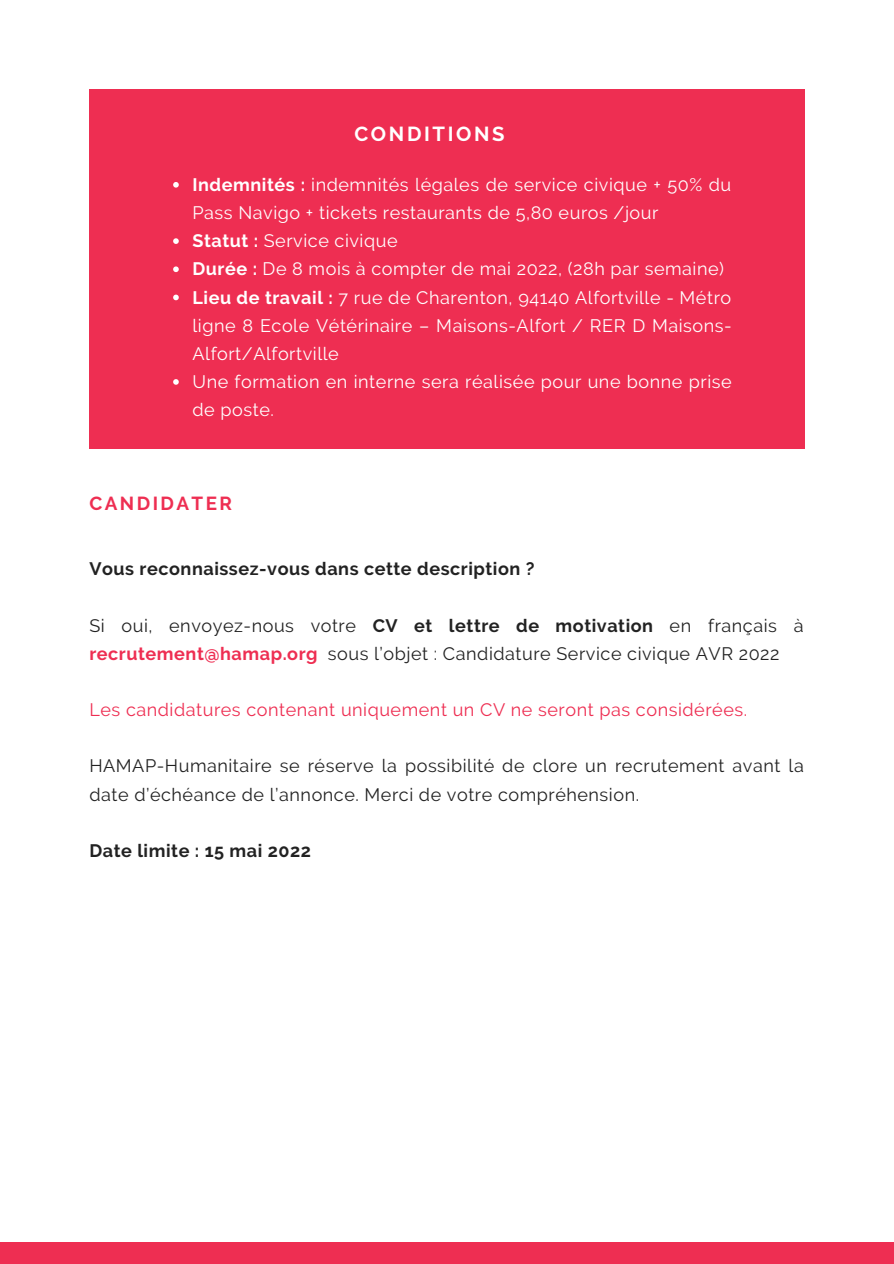
<style>
.page{position:relative;width:894px;height:1264px;background:#fff}
.page>*{position:absolute;margin:0;border:0;box-sizing:border-box;transform-origin:0 0}
.t1{font:700 20.25px "Raleway";letter-spacing:.13em;color:#fff}
.t2{font:700 18.9px "Raleway";letter-spacing:.13em;color:#ee2e52}
.t3{font:18px/28.2px "Raleway";letter-spacing:.03em;color:#fff}
.t4{font:18px/28.2px "Raleway";letter-spacing:.03em;color:#222}
.t5{font:700 18px "Raleway";letter-spacing:.03em;color:#222}
.t6{font:18px "Raleway";letter-spacing:.03em;color:#ee2e52}
.s1{font-weight:700}
.s2{font-weight:700;color:#ee2e52}
</style>
<div class="page">
<div style="left:0;top:1241px;width:893px;height:22px;background:#ee2e52"></div>
<div style="left:89px;top:89px;width:715px;height:360px;background:#ee2e52"></div>
<svg style="left:173px;top:182px;width:6px;height:6px"></svg>
<svg style="left:173px;top:238px;width:6px;height:6px"></svg>
<svg style="left:173px;top:266px;width:6px;height:6px"></svg>
<svg style="left:173px;top:294px;width:6px;height:6px"></svg>
<svg style="left:173px;top:379px;width:6px;height:6px"></svg>
<p class="t1" style="left:354px;top:121px;width:152px">CONDITIONS</p>
<p class="t3" style="left:192px;top:170px;width:540px"><span class="s1">Indemnités :</span> indemnités légales de service civique + 50% du<br>Pass Navigo + tickets restaurants de 5,80 euros /jour</p>
<p class="t3" style="left:192px;top:227px;width:206px"><span class="s1">Statut :</span> Service civique</p>
<p class="t3" style="left:192px;top:255px;width:533px"><span class="s1">Durée :</span> De 8 mois à compter de mai 2022, (28h par semaine)</p>
<p class="t3" style="left:192px;top:283px;width:540px;text-align:justify"><span class="s1">Lieu de travail :</span> 7 rue de Charenton, 94140 Alfortville - Métro ligne 8 Ecole Vétérinaire – Maisons-Alfort / RER D Maisons-Alfort/Alfortville</p>
<p class="t3" style="left:192px;top:367px;width:540px">Une formation en interne sera réalisée pour une bonne prise de poste.</p>
<p class="t2" style="left:89px;top:492px;width:144px">CANDIDATER</p>
<p class="t5" style="left:89px;top:558px;width:446px">Vous reconnaissez-vous dans cette description ?</p>
<p class="t4" style="left:89px;top:611px;width:715px">Si oui, envoyez-nous votre <span class="s1">CV et lettre de motivation</span> en français à <span class="s2">recrutement@hamap.org</span> sous l’objet : Candidature Service civique AVR 2022</p>
<p class="t6" style="left:89px;top:699px;width:659px">Les candidatures contenant uniquement un CV ne seront pas considérées.</p>
<p class="t4" style="left:89px;top:752px;width:715px">HAMAP-Humanitaire se réserve la possibilité de clore un recrutement avant la date d’échéance de l’annonce. Merci de votre compréhension.</p>
<p class="t5" style="left:89px;top:840px;width:223px">Date limite : 15 mai 2022</p>
</div>
